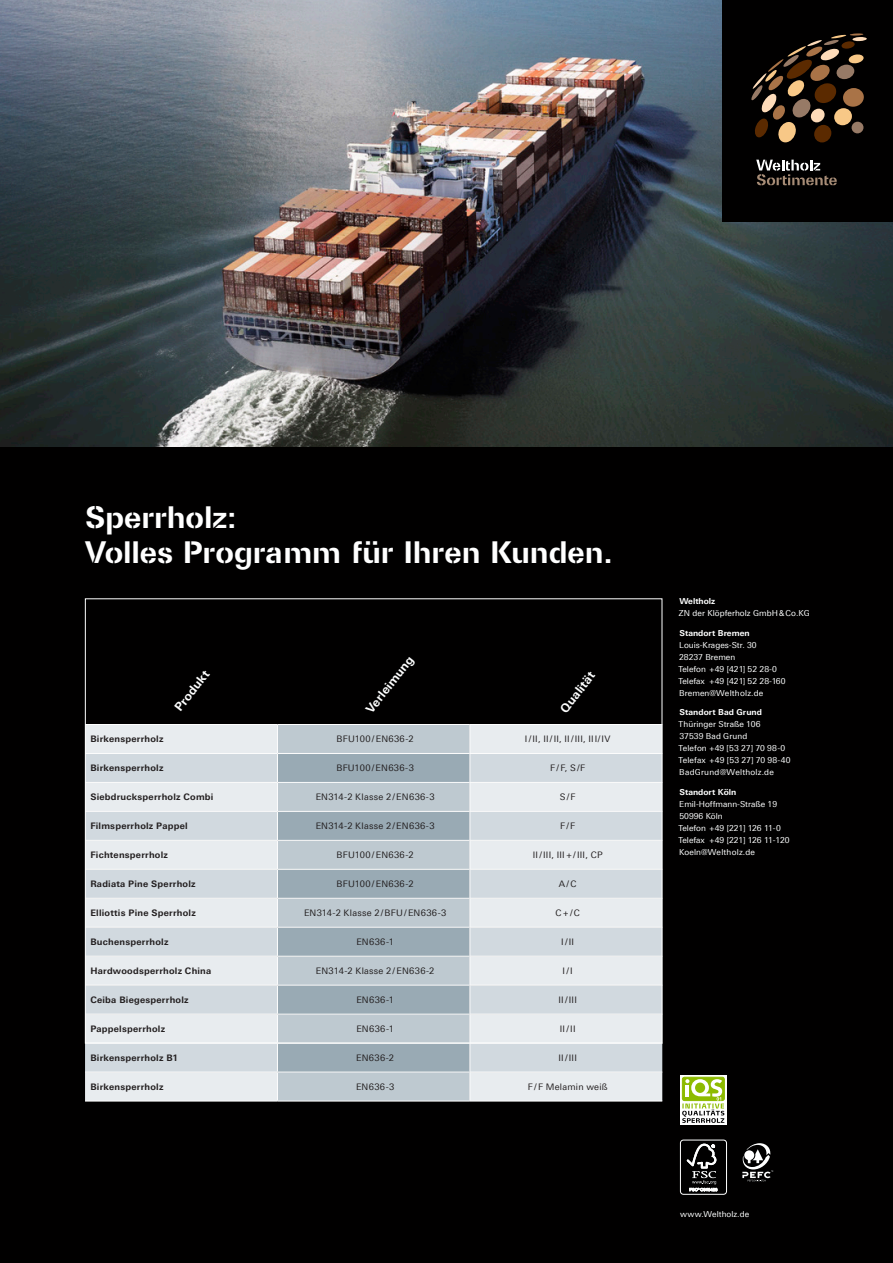
<style>
.page{position:relative;width:893px;height:1263px;background:#010000}
.page>*{position:absolute;margin:0;border:0;box-sizing:border-box;transform-origin:0 0}
.t1{font:700 30px "Weltholz Univers";letter-spacing:-.005em;color:#fff}
.t2{font:700 12px "KMS Univers";color:#fff}
.t3{font:9px "KMS Univers";letter-spacing:.025em;color:#231f20}
.t4{font:700 9px "KMS Univers";letter-spacing:.025em;color:#231f20}
.t5{font:8.25px/12px "KMS Univers";color:#fff}
.t6{font:700 8.25px "KMS Univers";letter-spacing:.01em;color:#fff}
.t7{font:8.25px "KMS Univers";letter-spacing:.02em;color:#fff}
.t8{font:8.25px "KMS Univers";letter-spacing:.025em;color:#fff}
.s1{font-weight:700}
.s2{font-family:"Helvetica Neue LT Pro"}
</style>
<div class="page">
<div style="left:85px;top:725px;width:577px;height:376px;background:#e8ecef"></div>
<div style="left:278px;top:725px;width:192px;height:376px;background:#bec9d0"></div>
<svg style="left:85px;top:754px;width:577px;height:318px;background:#dbe1e6"></svg>
<svg style="left:278px;top:754px;width:192px;height:318px;background:#aab8c1"></svg>
<hr style="left:85px;top:724px;width:192px;height:1px;background:#fff">
<hr style="left:277px;top:724px;width:193px;height:1px;background:#fff">
<hr style="left:470px;top:724px;width:192px;height:1px;background:#fff">
<hr style="left:85px;top:753px;width:192px;height:1px;background:#fff">
<hr style="left:277px;top:753px;width:193px;height:1px;background:#fff">
<hr style="left:470px;top:753px;width:192px;height:1px;background:#fff">
<hr style="left:85px;top:782px;width:192px;height:1px;background:#fff">
<hr style="left:277px;top:782px;width:193px;height:1px;background:#fff">
<hr style="left:470px;top:782px;width:192px;height:1px;background:#fff">
<hr style="left:85px;top:811px;width:192px;height:1px;background:#fff">
<hr style="left:277px;top:811px;width:193px;height:1px;background:#fff">
<hr style="left:470px;top:811px;width:192px;height:1px;background:#fff">
<hr style="left:85px;top:840px;width:192px;height:1px;background:#fff">
<hr style="left:277px;top:840px;width:193px;height:1px;background:#fff">
<hr style="left:470px;top:840px;width:192px;height:1px;background:#fff">
<hr style="left:85px;top:869px;width:192px;height:1px;background:#fff">
<hr style="left:277px;top:869px;width:193px;height:1px;background:#fff">
<hr style="left:470px;top:869px;width:192px;height:1px;background:#fff">
<hr style="left:85px;top:898px;width:192px;height:1px;background:#fff">
<hr style="left:277px;top:898px;width:193px;height:1px;background:#fff">
<hr style="left:470px;top:898px;width:192px;height:1px;background:#fff">
<hr style="left:85px;top:927px;width:192px;height:1px;background:#fff">
<hr style="left:277px;top:927px;width:193px;height:1px;background:#fff">
<hr style="left:470px;top:927px;width:192px;height:1px;background:#fff">
<hr style="left:85px;top:956px;width:192px;height:1px;background:#fff">
<hr style="left:470px;top:956px;width:192px;height:1px;background:#fff">
<hr style="left:85px;top:985px;width:192px;height:1px;background:#fff">
<hr style="left:470px;top:985px;width:192px;height:1px;background:#fff">
<hr style="left:85px;top:1014px;width:192px;height:1px;background:#fff">
<hr style="left:470px;top:1014px;width:192px;height:1px;background:#fff">
<hr style="left:85px;top:1043px;width:192px;height:1px;background:#fff">
<hr style="left:470px;top:1043px;width:192px;height:1px;background:#fff">
<hr style="left:85px;top:1072px;width:192px;height:1px;background:#fff">
<hr style="left:470px;top:1072px;width:192px;height:1px;background:#fff">
<hr style="left:85px;top:1101px;width:192px;height:1px;background:#fff">
<hr style="left:470px;top:1101px;width:192px;height:1px;background:#fff">
<hr style="left:277px;top:956px;width:193px;height:1px;background:#fff">
<hr style="left:277px;top:985px;width:193px;height:1px;background:#fff">
<hr style="left:277px;top:1043px;width:193px;height:1px;background:#fff">
<hr style="left:277px;top:1101px;width:193px;height:1px;background:#fff">
<svg style="left:277px;top:725px;width:1px;height:376px"></svg>
<hr style="left:277px;top:1014px;width:193px;height:1px;background:#fff">
<hr style="left:277px;top:1072px;width:193px;height:1px;background:#fff">
<svg style="left:470px;top:725px;width:1px;height:376px"></svg>
<img style="left:0;top:0;width:893px;height:446px">
<div style="left:680px;top:1140px;width:47px;height:54px;border:1px solid #fff;border-radius:3px"></div>
<svg style="left:687px;top:1144px;width:30px;height:47px"></svg>
<svg style="left:742px;top:1143px;width:31px;height:39px"></svg>
<svg style="left:680px;top:1075px;width:47px;height:50px"></svg>
<div style="left:682px;top:1077px;width:42px;height:24px;border:1px solid #8dbb00;border-radius:2px"></div>
<svg style="left:682px;top:1079px;width:42px;height:44px;background:#bccd8a"></svg>
<div style="left:723px;top:0;width:170px;height:221px;background:#010000"></div>
<svg style="left:751px;top:33px;width:113px;height:110px"></svg>
<svg style="left:756px;top:160px;width:81px;height:25px"></svg>
<p class="t1" style="left:85px;top:497px;width:153px">Sperrholz:</p>
<p class="t1" style="left:85px;top:532px;width:529px">Volles Programm für Ihren Kunden.</p>
<p class="t2" style="left:171px;top:705px;width:50px;rotate:-52deg">Produkt</p>
<p class="t2" style="left:363px;top:707px;width:70px;rotate:-52deg">Verleimung</p>
<p class="t2" style="left:557px;top:706px;width:49px;rotate:-52deg">Qualität</p>
<p class="t4" style="left:90px;top:734px;width:75px">Birkensperrholz</p>
<p class="t3" style="left:337px;top:734px;width:79px">BFU100/EN636-2</p>
<p class="t3" style="left:525px;top:734px;width:87px">I/II, II/II, II/III, III/IV</p>
<p class="t4" style="left:90px;top:763px;width:75px">Birkensperrholz</p>
<p class="t3" style="left:336px;top:763px;width:79px">BFU100/EN636-3</p>
<p class="t3" style="left:550px;top:763px;width:36px">F/F, S/F</p>
<p class="t4" style="left:90px;top:791px;width:125px">Siebdrucksperrholz Combi</p>
<p class="t3" style="left:316px;top:792px;width:120px">EN314-2 Klasse 2/EN636-3</p>
<p class="t3" style="left:560px;top:792px;width:17px">S/F</p>
<p class="t4" style="left:90px;top:820px;width:99px">Filmsperrholz Pappel</p>
<p class="t3" style="left:316px;top:821px;width:120px">EN314-2 Klasse 2/EN636-3</p>
<p class="t3" style="left:560px;top:821px;width:17px">F/F</p>
<p class="t4" style="left:90px;top:849px;width:79px">Fichtensperrholz</p>
<p class="t3" style="left:337px;top:850px;width:79px">BFU100/EN636-2</p>
<p class="t3" style="left:533px;top:850px;width:71px">II/III, III+/III, CP</p>
<p class="t4" style="left:90px;top:878px;width:107px">Radiata Pine Sperrholz</p>
<p class="t3" style="left:337px;top:879px;width:79px">BFU100/EN636-2</p>
<p class="t3" style="left:559px;top:879px;width:19px">A/C</p>
<p class="t4" style="left:90px;top:907px;width:107px">Elliottis Pine Sperrholz</p>
<p class="t3" style="left:304px;top:908px;width:144px">EN314-2 Klasse 2/BFU/EN636-3</p>
<p class="t3" style="left:555px;top:908px;width:26px">C+/C</p>
<p class="t4" style="left:90px;top:936px;width:80px">Buchensperrholz</p>
<p class="t3" style="left:356px;top:937px;width:39px">EN636-1</p>
<p class="t3" style="left:561px;top:937px;width:14px">I/II</p>
<p class="t4" style="left:90px;top:965px;width:122px">Hardwoodsperrholz China</p>
<p class="t3" style="left:316px;top:965px;width:120px">EN314-2 Klasse 2/EN636-2</p>
<p class="t3" style="left:563px;top:965px;width:12px">I/I</p>
<p class="t4" style="left:90px;top:994px;width:100px">Ceiba Biegesperrholz</p>
<p class="t3" style="left:356px;top:994px;width:39px">EN636-1</p>
<p class="t3" style="left:558px;top:994px;width:20px">II/III</p>
<p class="t4" style="left:90px;top:1023px;width:76px">Pappelsperrholz</p>
<p class="t3" style="left:356px;top:1023px;width:39px">EN636-1</p>
<p class="t3" style="left:560px;top:1023px;width:17px">II/II</p>
<p class="t4" style="left:90px;top:1052px;width:89px">Birkensperrholz B1</p>
<p class="t3" style="left:356px;top:1052px;width:39px">EN636-2</p>
<p class="t3" style="left:558px;top:1052px;width:20px">II/III</p>
<p class="t4" style="left:90px;top:1081px;width:75px">Birkensperrholz</p>
<p class="t3" style="left:356px;top:1081px;width:40px">EN636-3</p>
<p class="t3" style="left:528px;top:1081px;width:81px">F/F Melamin weiß</p>
<p class="t5" style="left:679px;top:595px;width:132px"><span class="s1">Weltholz<br></span>ZN der Klöpferholz GmbH<span class="s2">&amp;</span>Co.KG</p>
<p class="t6" style="left:679px;top:628px;width:72px">Standort Bremen</p>
<p class="t5" style="left:679px;top:639px;width:79px">Louis-Krages-Str. 30</p>
<p class="t5" style="left:679px;top:651px;width:58px">28237 Bremen</p>
<p class="t5" style="left:679px;top:663px;width:100px">Telefon +49 [421] 52 28-0</p>
<p class="t5" style="left:679px;top:675px;width:108px">Telefax +49 [421] 52 28-160</p>
<p class="t7" style="left:679px;top:688px;width:86px">Bremen@Weltholz.de</p>
<p class="t6" style="left:679px;top:708px;width:84px">Standort Bad Grund</p>
<p class="t5" style="left:679px;top:718px;width:84px">Thüringer Straße 106</p>
<p class="t5" style="left:679px;top:730px;width:69px">37539 Bad Grund</p>
<p class="t5" style="left:679px;top:742px;width:108px">Telefon +49 [53 27] 70 98-0</p>
<p class="t5" style="left:679px;top:754px;width:114px">Telefax +49 [53 27] 70 98-40</p>
<p class="t8" style="left:679px;top:768px;width:96px">BadGrund@Weltholz.de</p>
<p class="t6" style="left:679px;top:787px;width:58px">Standort Köln</p>
<p class="t5" style="left:679px;top:798px;width:99px">Emil-Hoffmann-Straße 19</p>
<p class="t5" style="left:679px;top:810px;width:45px">50996 Köln</p>
<p class="t5" style="left:679px;top:822px;width:104px">Telefon +49 [221] 126 11-0</p>
<p class="t5" style="left:679px;top:834px;width:113px">Telefax +49 [221] 126 11-120</p>
<p class="t7" style="left:679px;top:847px;width:77px">Koeln@Weltholz.de</p>
<p class="t5" style="left:680px;top:1208px;width:71px">www.Weltholz.de</p>
</div>
